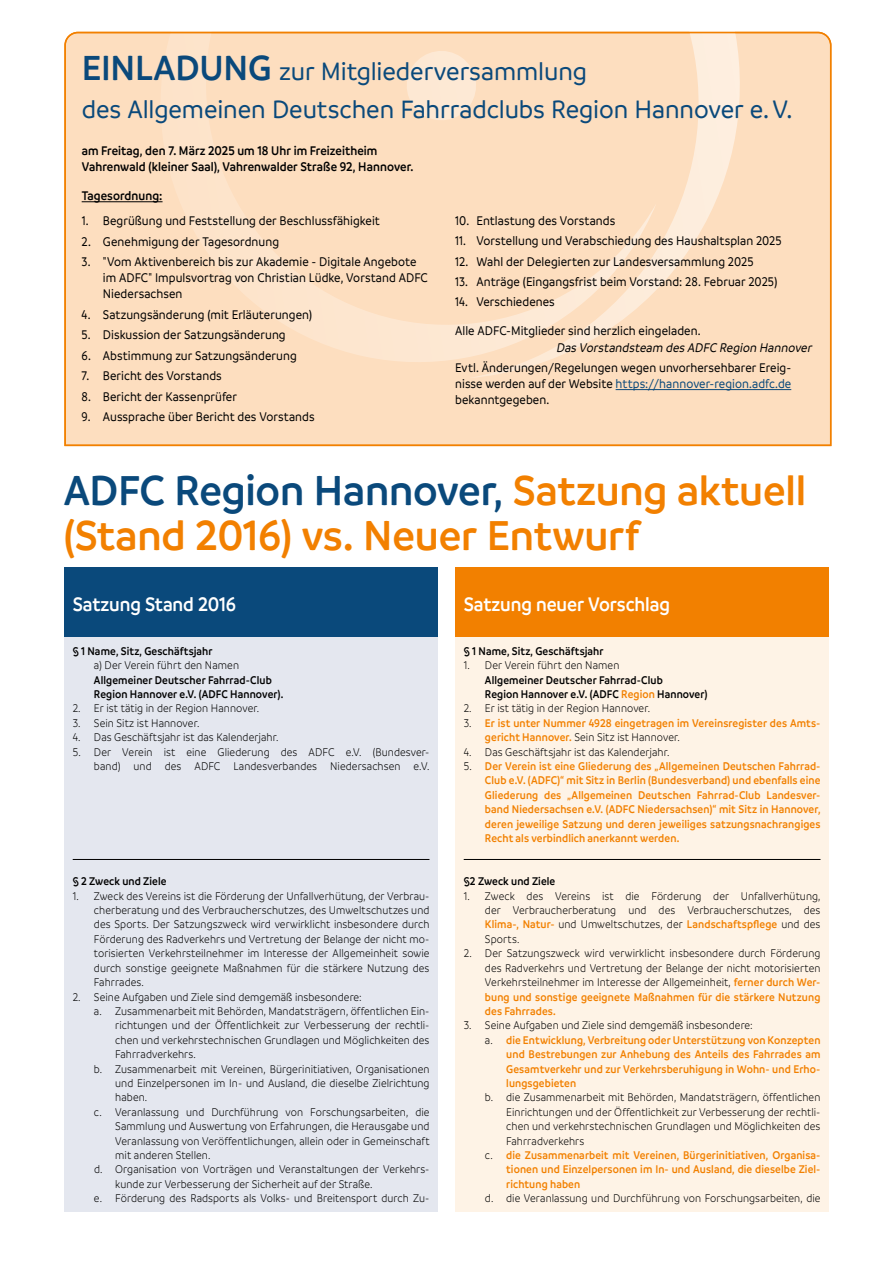
<style>
.page{position:relative;width:893px;height:1263px;background:#fff}
.page>*{position:absolute;margin:0;border:0;box-sizing:border-box;transform-origin:0 0}
.t1{font:600 45px/45px "Branding";letter-spacing:-.005em;color:#f28000;scale:.95 1}
.t2{font:500 27px/38.5px "Branding";letter-spacing:-.005em;color:#0a497b;scale:.95 1}
.t3{font:600 21px "Branding";letter-spacing:-.005em;color:#fff;scale:.9 1}
.t4{font:500 13.5px/16.2px "Branding";letter-spacing:.005em;color:#000;scale:.9 1}
.t5{font:600 13.5px/16.2px "Branding";letter-spacing:.005em;color:#000;scale:.9 1}
.t6{font:italic 500 13.5px "Branding";color:#000;scale:.9 1}
.t7{font:300 12px/14.4px "Branding";letter-spacing:.01em;color:#000;text-align:justify;scale:.9 1}
.t8{font:600 12px/14.4px "Branding";letter-spacing:.01em;color:#f28000;scale:.9 1}
.t9{font:600 12px/14.4px "Branding";letter-spacing:.01em;color:#000;scale:.9 1}
.s1{font-weight:600;font-size:37.5px}
.s2{color:#0a497b}
.s3{color:#f28000}
.s4{font-weight:300;color:#000}
.s5{font-weight:600;color:#f28000}
</style>
<div class="page">
<div style="left:64px;top:568px;width:374px;height:69px;background:#0a497b"></div>
<div style="left:455px;top:568px;width:374px;height:69px;background:#f28000"></div>
<div style="left:64px;top:637px;width:374px;height:575px;background:#e4e7ef"></div>
<hr style="left:73px;top:859px;width:356px;height:1px;background:#000">
<div style="left:455px;top:637px;width:374px;height:575px;background:#fef3e6"></div>
<hr style="left:464px;top:859px;width:356px;height:1px;background:#000">
<svg style="left:64px;top:31px;width:768px;height:416px;background:#fcddbf"></svg>
<h2 class="t2" style="left:82px;top:52px;width:750px"><span class="s1">EINLADUNG</span> zur Mitgliederversammlung<br>des Allgemeinen Deutschen Fahrradclubs Region Hannover e.V.</h2>
<p class="t5" style="left:82px;top:143px;width:370px">am Freitag, den 7. März 2025 um 18 Uhr im Freizeitheim<br>Vahrenwald (kleiner Saal), Vahrenwalder Straße 92, Hannover.</p>
<p class="t5" style="left:82px;top:188px;width:91px">Tagesordnung:</p>
<p class="t4" style="left:82px;top:213px;width:333px">1. Begrüßung und Feststellung der Beschlussfähigkeit</p>
<p class="t4" style="left:82px;top:233px;width:221px">2. Genehmigung der Tagesordnung</p>
<p class="t4" style="left:103px;top:254px;width:363px;text-indent:-21px">3. "Vom Aktivenbereich bis zur Akademie - Digitale Angebote im ADFC" Impulsvortrag von Christian Lüdke, Vorstand ADFC<br>Niedersachsen</p>
<p class="t4" style="left:82px;top:306px;width:258px">4. Satzungsänderung (mit Erläuterungen)</p>
<p class="t4" style="left:82px;top:327px;width:228px">5. Diskussion der Satzungsänderung</p>
<p class="t4" style="left:82px;top:347px;width:241px">6. Abstimmung zur Satzungsänderung</p>
<p class="t4" style="left:82px;top:368px;width:157px">7. Bericht des Vorstands</p>
<p class="t4" style="left:82px;top:388px;width:174px">8. Bericht der Kassenprüfer</p>
<p class="t4" style="left:82px;top:409px;width:260px">9. Aussprache über Bericht des Vorstands</p>
<p class="t4" style="left:455px;top:212px;width:179px">10. Entlastung des Vorstands</p>
<p class="t4" style="left:455px;top:233px;width:364px">11. Vorstellung und Verabschiedung des Haushaltsplan 2025</p>
<p class="t4" style="left:455px;top:253px;width:333px">12. Wahl der Delegierten zur Landesversammlung 2025</p>
<p class="t4" style="left:455px;top:274px;width:359px">13. Anträge (Eingangsfrist beim Vorstand: 28. Februar 2025)</p>
<p class="t4" style="left:455px;top:288px;width:274px;line-height:29px">14. Verschiedenes<br>Alle ADFC-Mitglieder sind herzlich eingeladen.</p>
<p class="t6" style="left:556px;top:340px;width:288px">Das Vorstandsteam des ADFC Region Hannover</p>
<p class="t4" style="left:455px;top:360px;width:375px;text-align:justify">Evtl. Änderungen/Regelungen wegen unvorhersehbarer Ereig&shy;nisse werden auf der Website <span class="s2">https://hannover-region.adfc.de </span>bekanntgegeben.</p>
<h1 class="t1" style="left:64px;top:468px;width:783px"><span class="s2">ADFC Region Hannover,</span> Satzung aktuell (Stand 2016) vs. Neuer Entwurf</h1>
<h3 class="t3" style="left:73px;top:592px;width:183px">Satzung Stand 2016</h3>
<h3 class="t3" style="left:464px;top:592px;width:231px">Satzung neuer Vorschlag</h3>
<p class="t9" style="left:73px;top:644px;width:157px">§ 1 Name, Sitz, Geschäftsjahr</p>
<p class="t7" style="left:94px;top:658px;width:163px">a) Der Verein führt den Namen</p>
<p class="t9" style="left:94px;top:672px;width:212px">Allgemeiner Deutscher Fahrrad-Club<br>Region Hannover e.V. (ADFC Hannover).</p>
<p class="t7" style="left:73px;top:701px;width:209px">2. Er ist tätig in der Region Hannover.</p>
<p class="t7" style="left:73px;top:716px;width:142px">3. Sein Sitz ist Hannover.</p>
<p class="t7" style="left:73px;top:730px;width:230px">4. Das Geschäftsjahr ist das Kalenderjahr.</p>
<p class="t7" style="left:73px;top:745px;width:398px;text-align:right">5. Der Verein ist eine Gliederung des ADFC e.V. (Bundesver&shy;band) und des ADFC Landesverbandes Niedersachsen e.V.</p>
<p class="t9" style="left:464px;top:644px;width:157px">§ 1 Name, Sitz, Geschäftsjahr</p>
<p class="t7" style="left:464px;top:658px;width:174px">1. Der Verein führt den Namen</p>
<p class="t9" style="left:485px;top:672px;width:249px">Allgemeiner Deutscher Fahrrad-Club<br>Region Hannover e.V. (ADFC <span class="s3">Region</span> Hannover)</p>
<p class="t7" style="left:464px;top:701px;width:209px">2. Er ist tätig in der Region Hannover.</p>
<p class="t8" style="left:485px;top:716px;width:374px;text-indent:-21px"><span class="s4">3.</span> Er ist unter Nummer 4928 eingetragen im Vereinsregister des Amts&shy;gericht Hannover. <span class="s4">Sein Sitz ist Hannover.</span></p>
<p class="t7" style="left:464px;top:745px;width:230px">4. Das Geschäftsjahr ist das Kalenderjahr.</p>
<p class="t8" style="left:485px;top:759px;width:374px;text-align:justify;text-indent:-21px"><span class="s4">5.</span> Der Verein ist eine Gliederung des „Allgemeinen Deutschen Fahrrad-Club e.V. (ADFC)“ mit Sitz in Berlin (Bundesverband) und ebenfalls eine Gliederung des „Allgemeinen Deutschen Fahrrad-Club Landesver&shy;band Niedersachsen e.V. (ADFC Niedersachsen)“ mit Sitz in Hannover, deren jeweilige Satzung und deren jeweiliges satzungsnachrangiges Recht als verbindlich anerkannt werden.</p>
<p class="t9" style="left:464px;top:874px;width:103px">§2 Zweck und Ziele</p>
<p class="t7" style="left:485px;top:889px;width:374px;text-indent:-21px">1. Zweck des Vereins ist die Förderung der Unfallverhütung, der Verbraucherberatung und des Verbraucherschutzes, des <span class="s5">Klima-, Natur-</span> und Umweltschutzes, der <span class="s5">Landschaftspflege</span> und des Sports.</p>
<p class="t7" style="left:485px;top:946px;width:374px;text-indent:-21px">2. Der Satzungszweck wird verwirklicht insbesondere durch Förderung des Radverkehrs und Vertretung der Belange der nicht motorisierten Verkehrsteilnehmer im Interesse der Allgemeinheit, <span class="s5">ferner durch Wer&shy;bung und sonstige geeignete Maßnahmen für die stärkere Nutzung des Fahrrades.</span></p>
<p class="t7" style="left:464px;top:1018px;width:323px">3. Seine Aufgaben und Ziele sind demgemäß insbesondere:</p>
<p class="t8" style="left:485px;top:1032px;width:374px"><span class="s4">a.</span> die Entwicklung, Verbreitung oder Unterstützung von Konzepten</p>
<p class="t8" style="left:506px;top:1047px;width:351px">und Bestrebungen zur Anhebung des Anteils des Fahrrades am</p>
<p class="t8" style="left:506px;top:1061px;width:351px">Gesamtverkehr und zur Verkehrsberuhigung in Wohn- und Erho-</p>
<p class="t8" style="left:506px;top:1076px;width:79px">lungsgebieten</p>
<p class="t7" style="left:485px;top:1090px;width:374px">b. die Zusammenarbeit mit Behörden, Mandatsträgern, öffentlichen</p>
<p class="t7" style="left:506px;top:1105px;width:351px">Einrichtungen und der Öffentlichkeit zur Verbesserung der rechtli-</p>
<p class="t7" style="left:506px;top:1119px;width:351px">chen und verkehrstechnischen Grundlagen und Möglichkeiten des</p>
<p class="t7" style="left:506px;top:1133px;width:88px">Fahrradverkehrs</p>
<p class="t8" style="left:485px;top:1148px;width:374px"><span class="s4">c.</span> die Zusammenarbeit mit Vereinen, Bürgerinitiativen, Organisa-</p>
<p class="t8" style="left:506px;top:1162px;width:351px">tionen und Einzelpersonen im In- und Ausland, die dieselbe Ziel-</p>
<p class="t8" style="left:506px;top:1176px;width:84px">richtung haben</p>
<p class="t7" style="left:485px;top:1191px;width:374px">d. die Veranlassung und Durchführung von Forschungsarbeiten, die</p>
<p class="t9" style="left:73px;top:874px;width:106px">§ 2 Zweck und Ziele</p>
<p class="t7" style="left:94px;top:889px;width:374px;text-indent:-21px">1. Zweck des Vereins ist die Förderung der Unfallverhütung, der Verbrau&shy;cherberatung und des Verbraucherschutzes, des Umweltschutzes und des Sports. Der Satzungszweck wird verwirklicht insbesondere durch Förderung des Radverkehrs und Vertretung der Belange der nicht mo&shy;torisierten Verkehrsteilnehmer im Interesse der Allgemeinheit sowie durch sonstige geeignete Maßnahmen für die stärkere Nutzung des Fahrrades.</p>
<p class="t7" style="left:73px;top:989px;width:323px">2. Seine Aufgaben und Ziele sind demgemäß insbesondere:</p>
<p class="t7" style="left:94px;top:1004px;width:374px">a. Zusammenarbeit mit Behörden, Mandatsträgern, öffentlichen Ein-</p>
<p class="t7" style="left:115px;top:1018px;width:351px">richtungen und der Öffentlichkeit zur Verbesserung der rechtli-</p>
<p class="t7" style="left:115px;top:1033px;width:351px">chen und verkehrstechnischen Grundlagen und Möglichkeiten des</p>
<p class="t7" style="left:115px;top:1047px;width:91px">Fahrradverkehrs.</p>
<p class="t7" style="left:94px;top:1061px;width:374px">b. Zusammenarbeit mit Vereinen, Bürgerinitiativen, Organisationen</p>
<p class="t7" style="left:115px;top:1076px;width:351px">und Einzelpersonen im In- und Ausland, die dieselbe Zielrichtung</p>
<p class="t7" style="left:115px;top:1090px;width:37px">haben.</p>
<p class="t7" style="left:94px;top:1105px;width:374px">c. Veranlassung und Durchführung von Forschungsarbeiten, die</p>
<p class="t7" style="left:115px;top:1119px;width:351px">Sammlung und Auswertung von Erfahrungen, die Herausgabe und</p>
<p class="t7" style="left:115px;top:1133px;width:351px">Veranlassung von Veröffentlichungen, allein oder in Gemeinschaft</p>
<p class="t7" style="left:115px;top:1148px;width:107px">mit anderen Stellen.</p>
<p class="t7" style="left:94px;top:1162px;width:374px">d. Organisation von Vorträgen und Veranstaltungen der Verkehrs-</p>
<p class="t7" style="left:115px;top:1177px;width:287px">kunde zur Verbesserung der Sicherheit auf der Straße.</p>
<p class="t7" style="left:94px;top:1191px;width:374px">e. Förderung des Radsports als Volks- und Breitensport durch Zu-</p>
</div>
